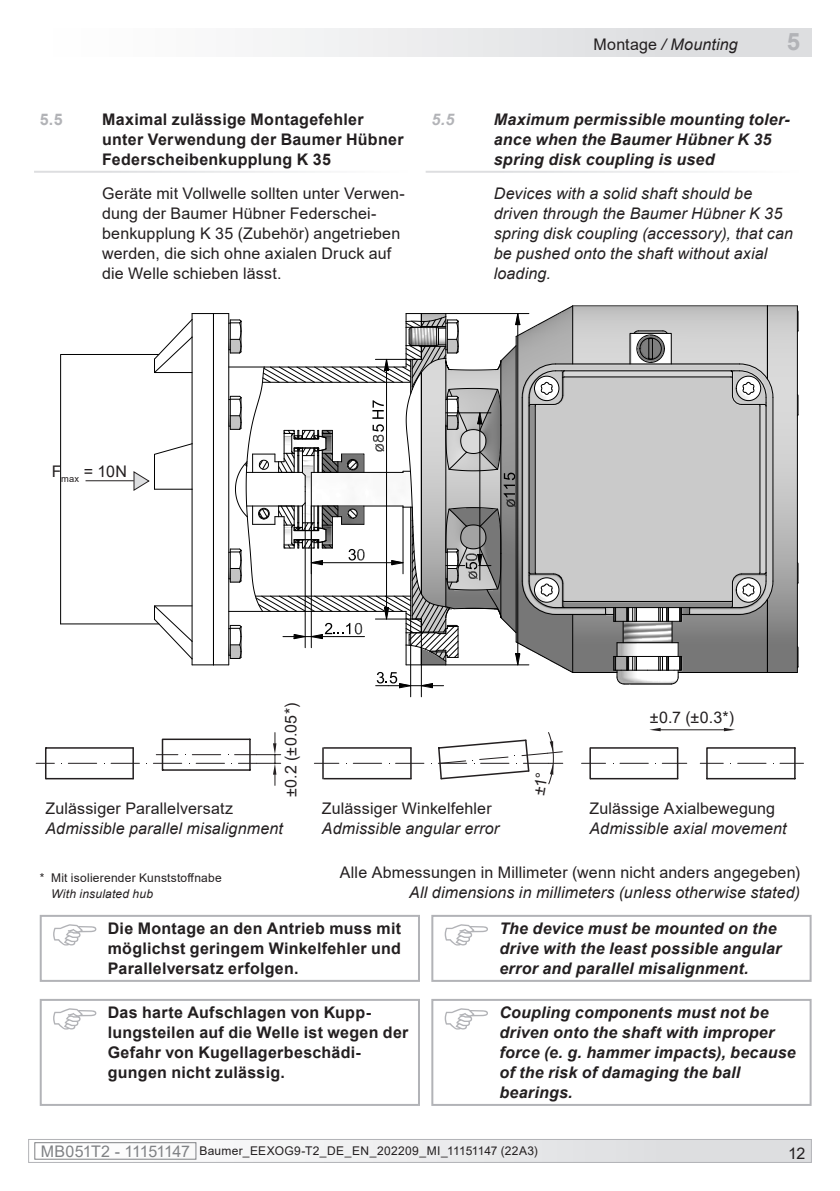
<style>
.page{position:relative;width:840px;height:1191px;background:#fff}
.page>*{position:absolute;margin:0;border:0;box-sizing:border-box;transform-origin:0 0}
.t1{font:700 24px "Arial";color:#b2b3b7}
.t2{font:16px/20px "Arial";letter-spacing:.01em;color:#231f20}
.t3{font:italic 700 16px/20px "Arial";letter-spacing:.015em;color:#231f20}
.t4{font:italic 16px/20px "Arial";letter-spacing:.01em;color:#231f20}
.t5{font:700 16px/20px "Arial";letter-spacing:.015em;color:#231f20}
.t6{font:700 16px "Arial";color:#b2b3b7}
.t7{font:italic 700 16px "Arial";color:#b2b3b7}
.t8{font:12px "Arial";letter-spacing:.02em;color:#231f20}
.t9{font:italic 12px "Arial";letter-spacing:.02em;color:#231f20}
.s1{font-style:normal}
.s2{font-size:16px;color:#808285}
</style>
<div class="page">
<div style="left:29px;top:1139px;width:781px;height:23px;background:linear-gradient(to right,#f8f8f8,#dcdddf)"></div>
<div style="left:35px;top:1142px;width:161px;height:17px;border:1px solid #808285"></div>
<div style="left:28px;top:1139px;width:783px;height:23px;border:1px solid #b2b3b7"></div>
<div style="left:28px;top:28px;width:783px;height:29px;background:linear-gradient(to right,#fff,#d8d9dc)"></div>
<img style="left:573px;top:307px;width:223px;height:365px">
<hr style="left:677px;top:672px;width:90px;height:1px;background:#000">
<hr style="left:572px;top:672px;width:44px;height:1px;background:#000">
<hr style="left:572px;top:305px;width:195px;height:1px;background:#000">
<hr style="left:555px;top:614px;width:51px;height:1px;background:#000">
<hr style="left:688px;top:614px;width:51px;height:1px;background:#000">
<hr style="left:555px;top:363px;width:184px;height:1px;background:#000">
<hr style="left:772px;top:397px;width:1px;height:184px;background:#000">
<hr style="left:564px;top:607px;width:166px;height:1px;background:#000">
<hr style="left:765px;top:406px;width:1px;height:166px;background:#000">
<hr style="left:564px;top:601px;width:166px;height:1px;background:#000">
<hr style="left:759px;top:406px;width:1px;height:166px;background:#000">
<hr style="left:564px;top:376px;width:166px;height:1px;background:#000">
<hr style="left:564px;top:370px;width:166px;height:1px;background:#000">
<svg style="left:728px;top:363px;width:45px;height:43px"></svg>
<div style="left:735px;top:376px;width:25px;height:25px;border:1px solid #000;border-radius:50%"></div>
<svg style="left:729px;top:572px;width:44px;height:43px"></svg>
<div style="left:735px;top:577px;width:25px;height:25px;border:1px solid #000;border-radius:50%"></div>
<hr style="left:766px;top:306px;width:1px;height:73px;background:#000">
<hr style="left:766px;top:599px;width:1px;height:73px;background:#000">
<hr style="left:796px;top:306px;width:1px;height:366px;background:#000">
<hr style="left:767px;top:305px;width:30px;height:1px;background:#000">
<hr style="left:767px;top:672px;width:30px;height:1px;background:#000">
<svg style="left:796px;top:310px;width:2px;height:22px"></svg>
<svg style="left:796px;top:394px;width:2px;height:22px"></svg>
<svg style="left:796px;top:562px;width:2px;height:22px"></svg>
<svg style="left:796px;top:646px;width:2px;height:22px"></svg>
<svg style="left:629px;top:330px;width:42px;height:34px"></svg>
<div style="left:639px;top:338px;width:22px;height:21px;border:1px solid #000;border-radius:50%"></div>
<svg style="left:604px;top:607px;width:86px;height:77px"></svg>
<hr style="left:410px;top:619px;width:1px;height:78px;background:#000">
<hr style="left:421px;top:619px;width:1px;height:78px;background:#000">
<svg style="left:60px;top:305px;width:513px;height:383px"></svg>
<hr style="left:85px;top:480px;width:49px;height:1px;background:#231f20">
<svg style="left:36px;top:763px;width:18px;height:1px"></svg>
<svg style="left:68px;top:763px;width:29px;height:1px"></svg>
<hr style="left:45px;top:748px;width:1px;height:30px;background:#231f20">
<hr style="left:46px;top:778px;width:87px;height:1px;background:#231f20">
<hr style="left:46px;top:747px;width:87px;height:1px;background:#231f20">
<svg style="left:53px;top:924px;width:43px;height:21px"></svg>
<div style="left:40px;top:915px;width:380px;height:67px;border:2px solid #b2b3b7"></div>
<svg style="left:53px;top:1008px;width:43px;height:21px"></svg>
<div style="left:40px;top:999px;width:380px;height:107px;border:2px solid #b2b3b7"></div>
<svg style="left:444px;top:924px;width:43px;height:21px"></svg>
<div style="left:431px;top:915px;width:380px;height:67px;border:2px solid #b2b3b7"></div>
<svg style="left:444px;top:1008px;width:43px;height:21px"></svg>
<div style="left:431px;top:999px;width:380px;height:107px;border:2px solid #b2b3b7"></div>
<svg style="left:111px;top:728px;width:692px;height:58px"></svg>
<p class="t6" style="left:40px;top:108px;width:24px">5.5</p>
<p class="t5" style="left:102px;top:110px;width:303px">Maximal zulässige Montagefehler unter Verwendung der Baumer Hübner<br>Federscheibenkupplung K 35</p>
<p class="t2" style="left:102px;top:183px;width:304px">Geräte mit Vollwelle sollten unter Verwen&shy;dung der Baumer Hübner Federschei&shy;benkupplung K 35 (Zubehör) angetrieben werden, die sich ohne axialen Druck auf die Welle schieben lässt.</p>
<p class="t4" style="left:593px;top:34px;width:146px"><span class="s1">Montage</span> / Mounting</p>
<h1 class="t1" style="left:786px;top:24px;width:15px">5</h1>
<p class="t7" style="left:431px;top:109px;width:25px">5.5</p>
<p class="t3" style="left:493px;top:110px;width:297px">Maximum permissible mounting toler&shy;ance when the Baumer Hübner K 35 spring disk coupling is used</p>
<p class="t4" style="left:493px;top:184px;width:301px">Devices with a solid shaft should be driven through the Baumer Hübner K 35 spring disk coupling (accessory), that can be pushed onto the shaft without axial loading.</p>
<p class="t2" style="left:52px;top:461px;width:77px">F<sub>max</sub> = 10N</p>
<p class="t2" style="left:280px;top:797px;width:95px;rotate:-90deg">±0.2 (±0.05*)</p>
<p class="t2" style="left:649px;top:707px;width:86px">±0.7 (±0.3*)</p>
<p class="t2" style="left:45px;top:798px;width:189px">Zulässiger Parallelversatz</p>
<p class="t4" style="left:45px;top:819px;width:239px">Admissible parallel misalignment</p>
<p class="t2" style="left:322px;top:798px;width:171px">Zulässiger Winkelfehler</p>
<p class="t4" style="left:322px;top:819px;width:179px">Admissible angular error</p>
<p class="t2" style="left:589px;top:798px;width:187px">Zulässige Axialbewegung</p>
<p class="t4" style="left:589px;top:819px;width:199px">Admissible axial movement</p>
<p class="t2" style="left:339px;top:862px;width:461px">Alle Abmessungen in Millimeter (wenn nicht anders angegeben)</p>
<p class="t4" style="left:409px;top:882px;width:392px">All dimensions in millimeters (unless otherwise stated)</p>
<p class="t5" style="left:108px;top:918px;width:295px;text-align:justify">Die Montage an den Antrieb muss mit möglichst geringem Winkelfehler und Parallelversatz erfolgen.</p>
<p class="t5" style="left:108px;top:1002px;width:302px">Das harte Aufschlagen von Kupp&shy;lungsteilen auf die Welle ist wegen der<br>Gefahr von Kugellagerbeschädi&shy;gungen nicht zulässig.</p>
<p class="t8" style="left:40px;top:869px;width:183px">* Mit isolierender Kunststoffnabe</p>
<p class="t9" style="left:51px;top:886px;width:103px">With insulated hub</p>
<p class="t3" style="left:499px;top:919px;width:283px">The device must be mounted on the drive with the least possible angular error and parallel misalignment.</p>
<p class="t3" style="left:499px;top:1003px;width:298px">Coupling components must not be driven onto the shaft with improper force (e. g. hammer impacts), because of the risk of damaging the ball bearings.</p>
<p class="t8" style="left:41px;top:1143px;width:498px"><span class="s2">MB051T2 - 11151147</span> Baumer_EEXOG9-T2_DE_EN_202209_MI_11151147 (22A3)</p>
<p class="t2" style="left:787px;top:1143px;width:19px">12</p>
</div>
